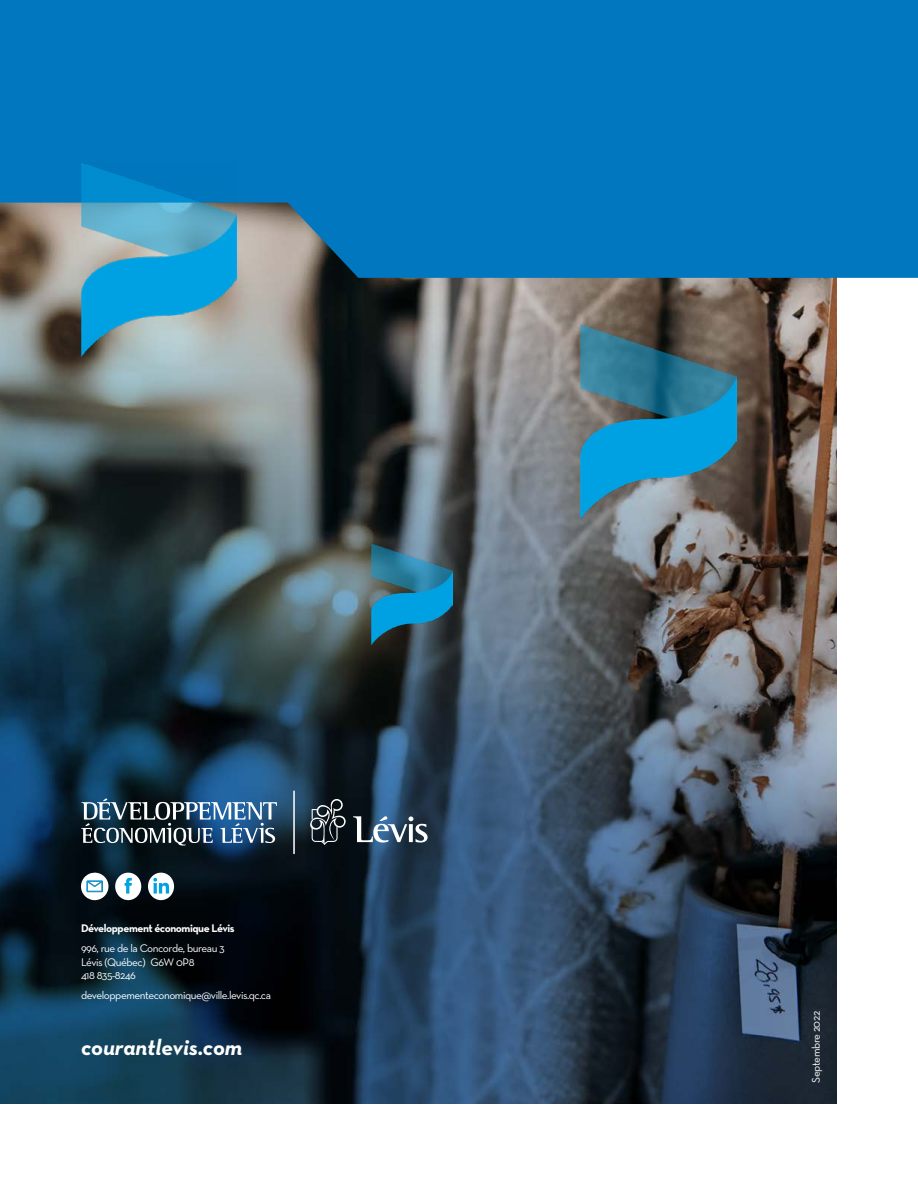
<style>
.page{position:relative;width:918px;height:1188px;background:#fff}
.page>*{position:absolute;margin:0;border:0;box-sizing:border-box;transform-origin:0 0}
.t1{font:italic 700 22.5px "Neutra Text";color:#fff}
.t2{font:11.25px/13.5px "Neutra Text";letter-spacing:-.04em;color:#fff}
.t3{font:700 11.25px "Neutra Text";letter-spacing:-.04em;color:#fff}
</style>
<div class="page">
<img style="left:0;top:278px;width:837px;height:826px">
<svg style="left:310px;top:799px;width:36px;height:46px;background:#3c454b"></svg>
<svg style="left:353px;top:816px;width:75px;height:27px"></svg>
<hr style="left:293px;top:791px;width:2px;height:63px;background:#fff">
<svg style="left:81px;top:798px;width:196px;height:48px;background:#486378"></svg>
<div style="left:148px;top:873px;width:26px;height:27px;background:#fff;border-radius:50%"></div>
<svg style="left:153px;top:878px;width:16px;height:16px"></svg>
<div style="left:115px;top:873px;width:26px;height:27px;background:#fff;border-radius:50%"></div>
<svg style="left:125px;top:878px;width:7px;height:16px"></svg>
<svg style="left:81px;top:872px;width:28px;height:28px"></svg>
<div style="left:0;top:0;width:918px;height:278px;background:#0077be"></div>
<img style="left:580px;top:324px;width:156px;height:195px">
<img style="left:371px;top:543px;width:81px;height:102px">
<img style="left:81px;top:162px;width:156px;height:195px">
<p class="t3" style="left:81px;top:921px;width:155px">Développement économique Lévis</p>
<p class="t2" style="left:81px;top:941px;width:145px">996, rue de la Concorde, bureau 3<br>Lévis (Québec) G6W 0P8<br>418 835-8246</p>
<p class="t2" style="left:81px;top:989px;width:192px">developpementeconomique@ville.levis.qc.ca</p>
<h1 class="t1" style="left:81px;top:1033px;width:163px">courantlevis.com</h1>
<p class="t2" style="left:809px;top:1083px;width:73px;rotate:-90deg">Septembre 2022</p>
</div>
